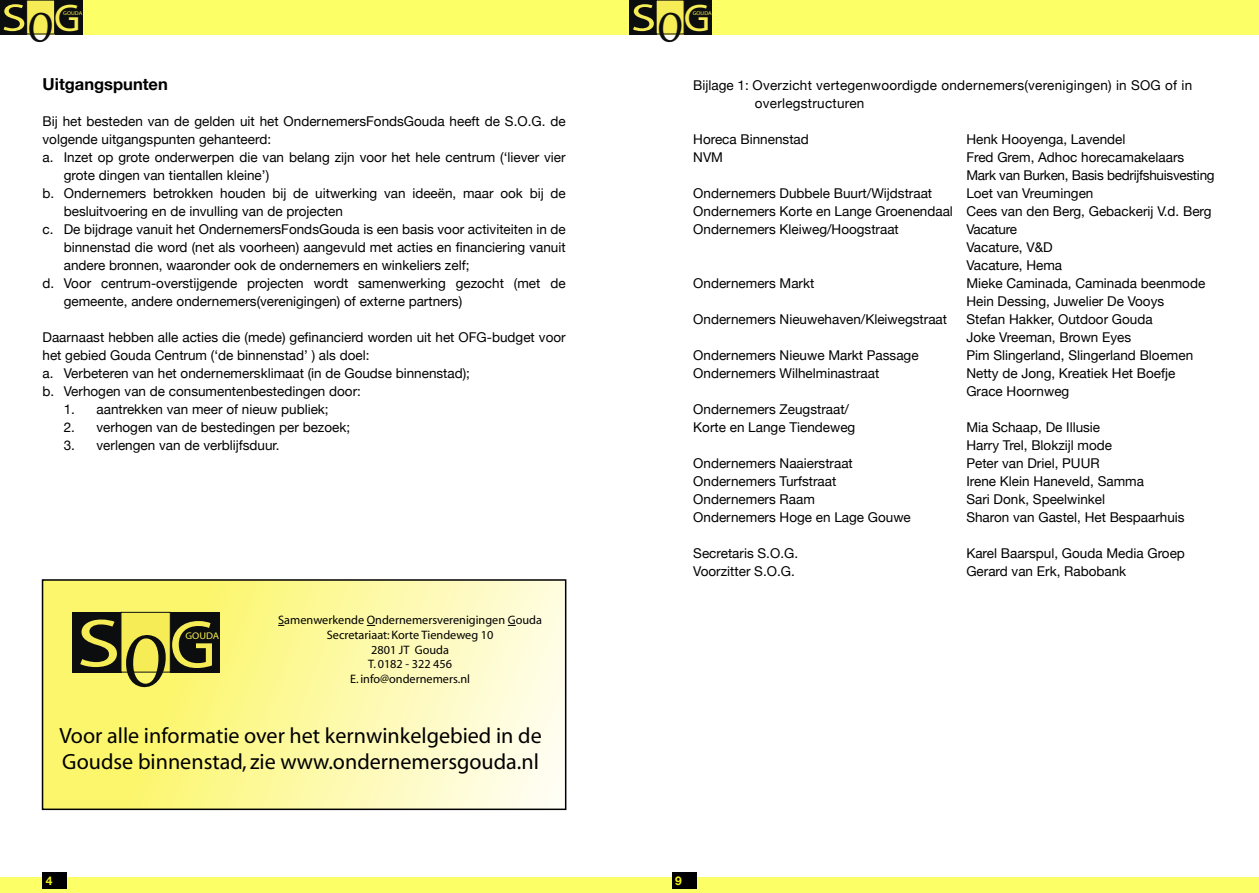
<style>
.page{position:relative;width:1259px;height:893px;background:#fff}
.page>*{position:absolute;margin:0;border:0;box-sizing:border-box;transform-origin:0 0}
.t1{font:68.25px "Trebuchet MS";color:#f5ec56;scale:1.32 1}
.t2{font:68.25px "Trebuchet MS";color:#f5ec56;scale:1.05 1}
.t3{font:38.7px "Trebuchet MS";color:#f5ec56;scale:1.32 1}
.t4{font:38.7px "Trebuchet MS";color:#f5ec56;scale:1.05 1}
.t5{font:22.05px/26.5px "Myriad";color:#000}
.t6{font:700 16.5px "Helvetica Neue";color:#000}
.t7{font:13.5px/18px "Helvetica Neue";color:#000}
.t8{font:13.5px/18px "Helvetica Neue";letter-spacing:.02em;color:#000}
.t9{font:13.5px/18px "Helvetica Neue";letter-spacing:-.02em;color:#000}
.t10{font:12.3px/14.7px "Myriad";color:#000;text-align:center}
.t11{font:700 12px "Helvetica Neue";color:#f7f410}
.t12{font:700 9.75px "Trebuchet MS";color:#f6ed51;scale:1.07 1}
.t13{font:700 5.55px "Trebuchet MS";color:#f6ed51;scale:1.07 1}
</style>
<div class="page">
<div style="left:0;top:877px;width:1259px;height:16px;background:#fdff66"></div>
<div style="left:0;top:0;width:1259px;height:35px;background:#fdff66"></div>
<div style="left:0;top:0;width:27px;height:34px;background:#0c0d0e"></div>
<div style="left:55px;top:0;width:28px;height:34px;background:#0c0d0e"></div>
<div style="left:27px;top:0;width:28px;height:34px;background:#f5ec56;border:1px solid #0f0f10"></div>
<div style="left:43px;top:872px;width:24px;height:16px;background:#000"></div>
<div style="left:629px;top:0;width:28px;height:34px;background:#0c0d0e"></div>
<div style="left:684px;top:0;width:28px;height:34px;background:#0c0d0e"></div>
<div style="left:656px;top:0;width:28px;height:34px;background:#f5ec56"></div>
<div style="left:672px;top:872px;width:24px;height:16px;background:#000"></div>
<svg style="left:45px;top:582px;width:518px;height:225px;background:#fcf8a2"></svg>
<div style="left:73px;top:612px;width:49px;height:61px;background:#0c0d0e"></div>
<div style="left:170px;top:612px;width:50px;height:61px;background:#0c0d0e"></div>
<div style="left:121px;top:612px;width:49px;height:60px;background:#f5ec56;border:1px solid #0f0f10"></div>
<div style="left:42px;top:579px;width:524px;height:231px;border:2px solid #000"></div>
<svg style="left:28px;top:12px;width:25px;height:23px"></svg>
<svg style="left:657px;top:12px;width:26px;height:23px"></svg>
<svg style="left:123px;top:670px;width:45px;height:19px"></svg>
<h2 class="t3" style="left:1px;top:-6px;width:21px">S</h2>
<h2 class="t4" style="left:54px;top:-5px;width:27px">G</h2>
<p class="t13" style="left:63px;top:10px;width:19px">GOUDA</p>
<h2 class="t3" style="left:631px;top:-6px;width:21px">S</h2>
<h2 class="t4" style="left:683px;top:-5px;width:27px">G</h2>
<p class="t13" style="left:692px;top:10px;width:19px">GOUDA</p>
<p class="t6" style="left:43px;top:74px;width:127px">Uitgangspunten</p>
<p class="t7" style="left:43px;top:112px;width:524px">Bij het besteden van de gelden uit het OndernemersFondsGouda heeft de S.O.G. de</p>
<p class="t7" style="left:43px;top:130px;width:230px">volgende uitgangspunten gehanteerd:</p>
<p class="t7" style="left:43px;top:148px;width:524px">a. Inzet op grote onderwerpen die van belang zijn voor het hele centrum (‘liever vier</p>
<p class="t7" style="left:64px;top:166px;width:207px">grote dingen van tientallen kleine’)</p>
<p class="t7" style="left:43px;top:184px;width:525px">b. Ondernemers betrokken houden bij de uitwerking van ideeën, maar ook bij de</p>
<p class="t7" style="left:64px;top:202px;width:281px">besluitvoering en de invulling van de projecten</p>
<p class="t7" style="left:43px;top:220px;width:524px">c. De bijdrage vanuit het OndernemersFondsGouda is een basis voor activiteiten in de</p>
<p class="t7" style="left:64px;top:238px;width:503px">binnenstad die word (net als voorheen) aangevuld met acties en financiering vanuit</p>
<p class="t7" style="left:64px;top:256px;width:407px">andere bronnen, waaronder ook de ondernemers en winkeliers zelf;</p>
<p class="t7" style="left:43px;top:274px;width:524px">d. Voor centrum-overstijgende projecten wordt samenwerking gezocht (met de</p>
<p class="t7" style="left:64px;top:292px;width:400px">gemeente, andere ondernemers(verenigingen) of externe partners)</p>
<p class="t7" style="left:43px;top:328px;width:524px">Daarnaast hebben alle acties die (mede) gefinancierd worden uit het OFG-budget voor het gebied Gouda Centrum (‘de binnenstad’ ) als doel:<br>a. Verbeteren van het ondernemersklimaat (in de Goudse binnenstad);<br>b. Verhogen van de consumentenbestedingen door:</p>
<p class="t7" style="left:64px;top:400px;width:266px">1. aantrekken van meer of nieuw publiek;</p>
<p class="t7" style="left:64px;top:418px;width:288px">2. verhogen van de bestedingen per bezoek;</p>
<p class="t7" style="left:64px;top:436px;width:217px">3. verlengen van de verblijfsduur.</p>
<h1 class="t1" style="left:76px;top:601px;width:35px">S</h1>
<h1 class="t2" style="left:170px;top:602px;width:46px">G</h1>
<p class="t12" style="left:185px;top:630px;width:33px">GOUDA</p>
<p class="t10" style="left:278px;top:613px;width:265px">Samenwerkende Ondernemersverenigingen Gouda<br>Secretariaat: Korte Tiendeweg 10<br>2801 JT Gouda<br>T. 0182 - 322 456<br>E. info@ondernemers.nl</p>
<h3 class="t5" style="left:59px;top:723px;width:484px">Voor alle informatie over het kernwinkelgebied in de<br>Goudse binnenstad, zie www.ondernemersgouda.nl</h3>
<p class="t8" style="left:755px;top:76px;width:439px;text-indent:-62px">Bijlage 1: Overzicht vertegenwoordigde ondernemers(verenigingen) in SOG of in overlegstructuren</p>
<p class="t7" style="left:693px;top:130px;width:117px">Horeca Binnenstad</p>
<p class="t7" style="left:966px;top:130px;width:161px">Henk Hooyenga, Lavendel</p>
<p class="t7" style="left:693px;top:148px;width:31px">NVM</p>
<p class="t9" style="left:966px;top:148px;width:250px">Fred Grem, Adhoc horecamakelaars<br>Mark van Burken, Basis bedrijfshuisvesting</p>
<p class="t7" style="left:693px;top:184px;width:240px">Ondernemers Dubbele Buurt/Wijdstraat</p>
<p class="t7" style="left:693px;top:184px;width:520px;text-indent:273px">Loet van Vreumingen<br>Ondernemers Korte en Lange Groenendaal Cees van den Berg, Gebackerij V.d. Berg<br>Ondernemers Kleiweg/Hoogstraat</p>
<p class="t7" style="left:966px;top:220px;width:97px">Vacature<br>Vacature, V&amp;D<br>Vacature, Hema</p>
<p class="t7" style="left:693px;top:274px;width:123px">Ondernemers Markt</p>
<p class="t7" style="left:966px;top:274px;width:240px">Mieke Caminada, Caminada beenmode<br>Hein Dessing, Juwelier De Vooys</p>
<p class="t7" style="left:693px;top:310px;width:255px">Ondernemers Nieuwehaven/Kleiwegstraat</p>
<p class="t7" style="left:966px;top:310px;width:188px">Stefan Hakker, Outdoor Gouda<br>Joke Vreeman, Brown Eyes</p>
<p class="t7" style="left:693px;top:346px;width:227px">Ondernemers Nieuwe Markt Passage</p>
<p class="t7" style="left:966px;top:346px;width:228px">Pim Slingerland, Slingerland Bloemen</p>
<p class="t7" style="left:693px;top:364px;width:188px">Ondernemers Wilhelminastraat</p>
<p class="t7" style="left:966px;top:364px;width:211px">Netty de Jong, Kreatiek Het Boefje<br>Grace Hoornweg</p>
<p class="t7" style="left:693px;top:400px;width:164px">Ondernemers Zeugstraat/<br>Korte en Lange Tiendeweg</p>
<p class="t7" style="left:966px;top:418px;width:147px">Mia Schaap, De Illusie<br>Harry Trel, Blokzijl mode</p>
<p class="t7" style="left:693px;top:454px;width:161px">Ondernemers Naaierstraat</p>
<p class="t7" style="left:966px;top:454px;width:135px">Peter van Driel, PUUR</p>
<p class="t7" style="left:693px;top:472px;width:145px">Ondernemers Turfstraat</p>
<p class="t7" style="left:966px;top:472px;width:179px">Irene Klein Haneveld, Samma</p>
<p class="t7" style="left:693px;top:490px;width:123px">Ondernemers Raam</p>
<p class="t7" style="left:966px;top:490px;width:140px">Sari Donk, Speelwinkel</p>
<p class="t7" style="left:693px;top:508px;width:219px">Ondernemers Hoge en Lage Gouwe</p>
<p class="t7" style="left:966px;top:508px;width:220px">Sharon van Gastel, Het Bespaarhuis</p>
<p class="t7" style="left:693px;top:544px;width:106px">Secretaris S.O.G.</p>
<p class="t7" style="left:966px;top:544px;width:220px">Karel Baarspul, Gouda Media Groep</p>
<p class="t7" style="left:693px;top:562px;width:103px">Voorzitter S.O.G.</p>
<p class="t7" style="left:966px;top:562px;width:161px">Gerard van Erk, Rabobank</p>
<p class="t11" style="left:46px;top:873px;width:8px">4</p>
<p class="t11" style="left:675px;top:873px;width:8px">9</p>
</div>
